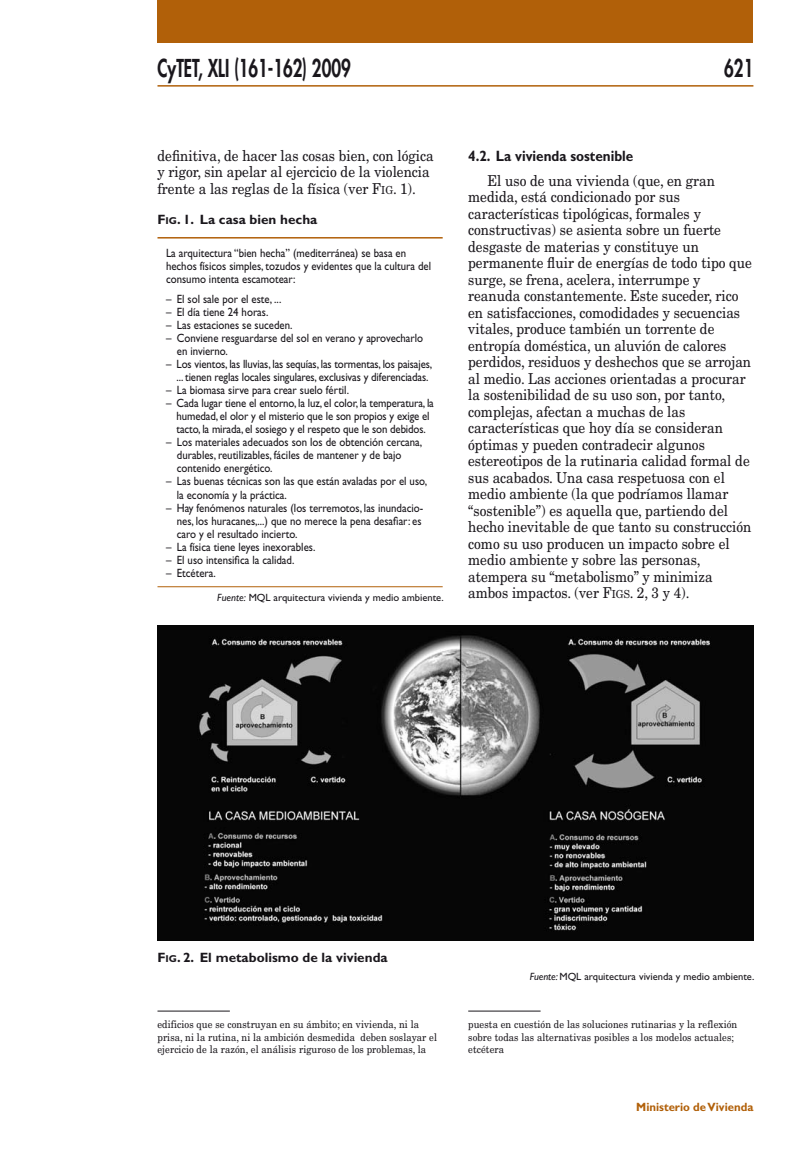
<style>
.page{position:relative;width:796px;height:1149px;background:#fff}
.page>*{position:absolute;margin:0;border:0;box-sizing:border-box;transform-origin:0 0}
.t1{font:800 24px "Futura";color:#1a171c;scale:.7 1}
.t2{font:15px/16.5px "New Century Schlbk";color:#1a171c;scale:.9 1}
.t3{font:700 15px "Gill Sans";color:#1a171c;scale:.9 1}
.t4{font:700 13.5px "Gill Sans";color:#1a171c}
.t5{font:12px/13px "Gill Sans";color:#1a171c;scale:.9 1}
.t6{font:700 12px "Gill Sans";color:#b16009;scale:.95 1}
.t7{font:10.5px/12px "New Century Schlbk";letter-spacing:.01em;color:#1a171c;scale:.9 1}
.t8{font:10.5px "Gill Sans";color:#1a171c}
.s1{font-style:inherit}
.s2{font-size:11.1px}
.s3{font-size:10.05px}
.s4{font-style:italic}
</style>
<div class="page">
<div style="left:157px;top:0;width:596px;height:43px;background:#b16009"></div>
<hr style="left:157px;top:85px;width:596px;height:2px;background:#b16009">
<hr style="left:157px;top:237px;width:285px;height:1px;background:#b16009">
<hr style="left:157px;top:586px;width:285px;height:1px;background:#b16009">
<img style="left:157px;top:625px;width:596px;height:315px">
<hr style="left:157px;top:1010px;width:73px;height:1px;background:#1a171c">
<hr style="left:468px;top:1010px;width:72px;height:1px;background:#1a171c">
<h1 class="t1" style="left:157px;top:52px;width:277px">CyTET, XLI (161-162) 2009</h1>
<h1 class="t1" style="left:723px;top:52px;width:43px">621</h1>
<p class="t2" style="left:157px;top:147px;width:308px">definitiva, de hacer las cosas bien, con lógica y rigor, sin apelar al ejercicio de la violencia frente a las reglas de la física (ver <span class="s1">F</span><span class="s2">ig</span><span class="s1">.</span> 1).</p>
<p class="t4" style="left:157px;top:212px;width:161px"><span class="s1">F</span><span class="s3">ig</span>. 1. La casa bien hecha</p>
<p class="t5" style="left:166px;top:246px;width:296px">La arquitectura “bien hecha” (mediterránea) se basa en hechos físicos simples, tozudos y evidentes que la cultura del consumo intenta escamotear:</p>
<p class="t5" style="left:166px;top:292px;width:130px">– El sol sale por el este, ...</p>
<p class="t5" style="left:166px;top:305px;width:115px">– El día tiene 24 horas.</p>
<p class="t5" style="left:166px;top:318px;width:142px">– Las estaciones se suceden.</p>
<p class="t5" style="left:177px;top:331px;width:275px;text-indent:-11px">– Conviene resguardarse del sol en verano y aprovecharlo en invierno.</p>
<p class="t5" style="left:166px;top:357px;width:297px;text-align:center">– Los vientos, las lluvias, las sequías, las tormentas, los paisajes, ... tienen reglas locales singulares, exclusivas y diferenciadas.</p>
<p class="t5" style="left:166px;top:383px;width:205px">– La biomasa sirve para crear suelo fértil.</p>
<p class="t5" style="left:166px;top:396px;width:299px;text-align:center">– Cada lugar tiene el entorno, la luz, el color, la temperatura, la humedad, el olor y el misterio que le son propios y exige el tacto, la mirada, el sosiego y el respeto que le son debidos.</p>
<p class="t5" style="left:177px;top:435px;width:274px;text-indent:-11px">– Los materiales adecuados son los de obtención cercana, durables, reutilizables, fáciles de mantener y de bajo contenido energético.</p>
<p class="t5" style="left:177px;top:475px;width:279px;text-indent:-11px">– Las buenas técnicas son las que están avaladas por el uso, la economía y la práctica.</p>
<p class="t5" style="left:177px;top:501px;width:275px;text-indent:-11px">– Hay fenómenos naturales (los terremotos, las inundacio&shy;nes, los huracanes,...) que no merece la pena desafiar: es caro y el resultado incierto.</p>
<p class="t5" style="left:166px;top:540px;width:167px">– La física tiene leyes inexorables.</p>
<p class="t5" style="left:166px;top:553px;width:144px">– El uso intensifica la calidad.</p>
<p class="t5" style="left:166px;top:566px;width:57px">– Etcétera.</p>
<p class="t8" style="left:217px;top:591px;width:228px"><span class="s4">Fuente:</span> MQL arquitectura vivienda y medio ambiente.</p>
<p class="t3" style="left:468px;top:147px;width:185px">4.2. La vivienda sostenible</p>
<p class="t2" style="left:468px;top:172px;width:316px;text-indent:19px">El uso de una vivienda (que, en gran medida, está condicionado por sus características tipológicas, formales y constructivas) se asienta sobre un fuerte desgaste de materias y constituye un permanente fluir de energías de todo tipo que surge, se frena, acelera, interrumpe y reanuda constantemente. Este suceder, rico en satisfacciones, comodidades y secuencias vitales, produce también un torrente de entropía doméstica, un aluvión de calores perdidos, residuos y deshechos que se arrojan al medio. Las acciones orientadas a procurar la sostenibilidad de su uso son, por tanto, complejas, afectan a muchas de las características que hoy día se consideran óptimas y pueden contradecir algunos estereotipos de la rutinaria calidad formal de sus acabados. Una casa respetuosa con el medio ambiente (la que podríamos llamar “sostenible”) es aquella que, partiendo del hecho inevitable de que tanto su construcción como su uso producen un impacto sobre el medio ambiente y sobre las personas, atempera su “metabolismo” y minimiza ambos impactos. (ver <span class="s1">F</span><span class="s2">igs</span>. 2, 3 y 4).</p>
<p class="t4" style="left:157px;top:949px;width:231px"><span class="s1">F</span><span class="s3">ig</span><span class="s1">.</span> 2. El metabolismo de la vivienda</p>
<p class="t8" style="left:529px;top:970px;width:226px"><span class="s4">Fuente:</span> MQL arquitectura vivienda y medio ambiente.</p>
<p class="t7" style="left:157px;top:1018px;width:312px">edificios que se construyan en su ámbito; en vivienda, ni la prisa, ni la rutina, ni la ambición desmedida deben soslayar el ejercicio de la razón, el análisis riguroso de los problemas, la</p>
<p class="t7" style="left:468px;top:1018px;width:300px">puesta en cuestión de las soluciones rutinarias y la reflexión sobre todas las alternativas posibles a los modelos actuales; etcétera</p>
<p class="t6" style="left:636px;top:1099px;width:125px">Ministerio de Vivienda</p>
</div>
